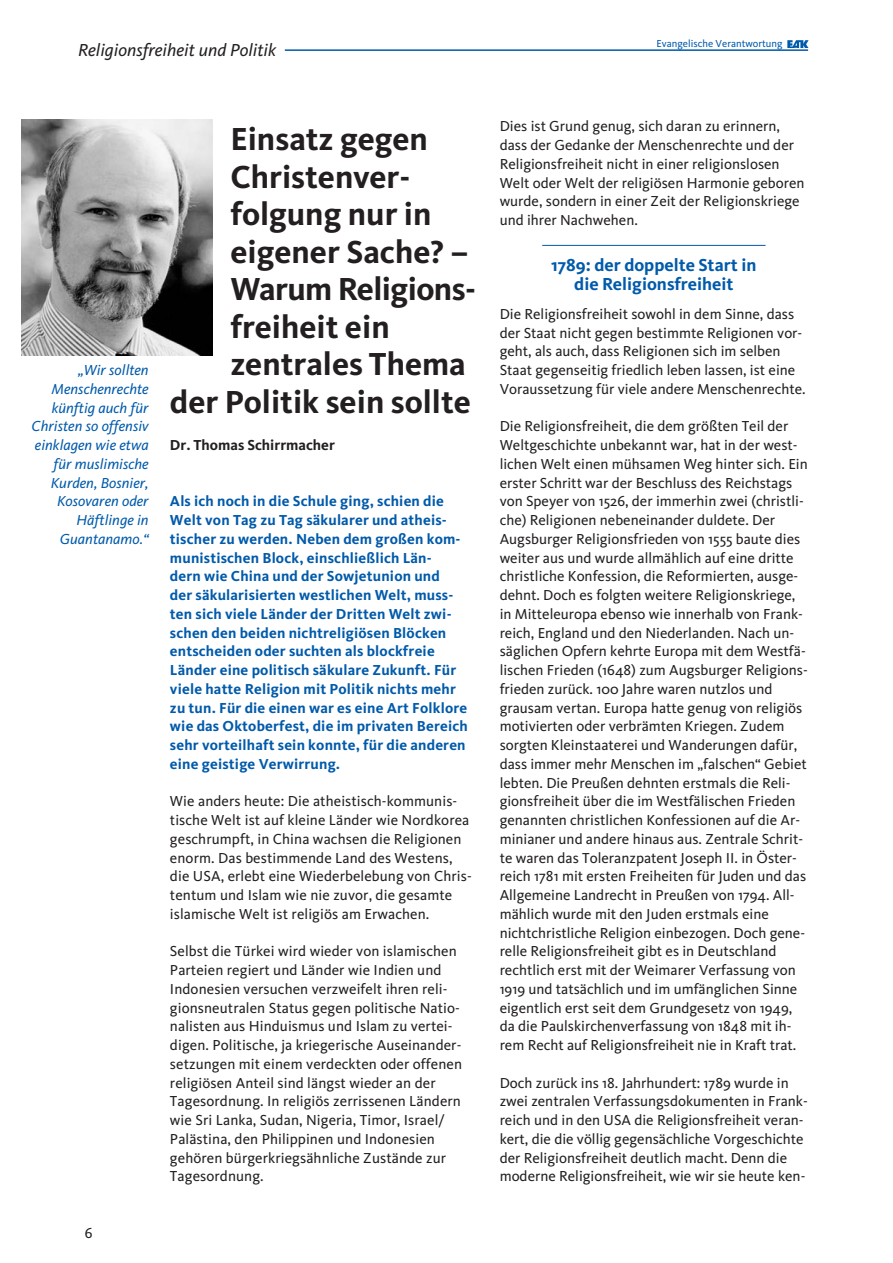
<style>
.page{position:relative;width:893px;height:1263px;background:#fff}
.page>*{position:absolute;margin:0;border:0;box-sizing:border-box;transform-origin:0 0}
.t1{font:700 33px "CDU Kievit";color:#231f20}
.t2{font:700 33px "CDU Kievit";letter-spacing:-.02em;color:#231f20}
.t3{font:700 18px/18.8px "CDU Kievit";color:#015aaa;text-align:center}
.t4{font:italic 18px "CDU Kievit";color:#231f20}
.t5{font:15px/18.8px "CDU Kievit";color:#231f20}
.t6{font:700 15px/18.8px "CDU Kievit";letter-spacing:.01em;color:#015aaa}
.t7{font:italic 15px/18.8px "CDU Kievit";color:#015aaa;text-align:right}
.t8{font:700 15px "CDU Kievit";color:#231f20}
.t9{font:10.5px "CDU Kievit";color:#015aaa}
</style>
<div class="page">
<hr style="left:285px;top:49px;width:523px;height:2px;background:#015aaa">
<img style="left:787px;top:40px;width:21px;height:7px">
<hr style="left:542px;top:245px;width:223px;height:1px;background:#015aaa">
<img style="left:21px;top:119px;width:191px;height:237px">
<p class="t4" style="left:78px;top:43px;width:200px">Religionsfreiheit und Politik</p>
<p class="t7" style="left:32px;top:362px;width:119px">„Wir sollten<br>Menschenrechte künftig auch für<br>Christen so offensiv einklagen wie etwa für muslimische<br>Kurden, Bosnier,<br>Kosovaren oder<br>Häftlinge in<br>Guantanamo.“</p>
<p class="t5" style="left:85px;top:1225px;width:9px">6</p>
<h1 class="t1" style="left:230px;top:126px;width:199px">Einsatz gegen</h1>
<h1 class="t1" style="left:230px;top:164px;width:181px">Christenver-</h1>
<h1 class="t1" style="left:230px;top:201px;width:203px">folgung nur in</h1>
<h1 class="t1" style="left:230px;top:239px;width:239px">eigener Sache? –</h1>
<h1 class="t2" style="left:230px;top:276px;width:247px">Warum Religions-</h1>
<h1 class="t1" style="left:230px;top:314px;width:161px">freiheit ein</h1>
<h1 class="t1" style="left:230px;top:351px;width:237px">zentrales Thema</h1>
<h1 class="t1" style="left:170px;top:389px;width:302px">der Politik sein sollte</h1>
<p class="t8" style="left:170px;top:439px;width:166px">Dr. Thomas Schirrmacher</p>
<p class="t6" style="left:170px;top:493px;width:299px">Als ich noch in die Schule ging, schien die Welt von Tag zu Tag säkularer und atheis&shy;tischer zu werden. Neben dem großen kom&shy;munistischen Block, einschließlich Län-<br>dern wie China und der Sowjetunion und<br>der säkularisierten westlichen Welt, muss&shy;ten sich viele Länder der Dritten Welt zwi&shy;schen den beiden nichtreligiösen Blöcken entscheiden oder suchten als blockfreie Länder eine politisch säkulare Zukunft. Für viele hatte Religion mit Politik nichts mehr zu tun. Für die einen war es eine Art Folklore wie das Oktoberfest, die im privaten Bereich sehr vorteilhaft sein konnte, für die anderen eine geistige Verwirrung.</p>
<p class="t5" style="left:170px;top:793px;width:303px">Wie anders heute: Die atheistisch-kommunis&shy;tische Welt ist auf kleine Länder wie Nordkorea geschrumpft, in China wachsen die Religionen enorm. Das bestimmende Land des Westens, die USA, erlebt eine Wiederbelebung von Chris&shy;tentum und Islam wie nie zuvor, die gesamte islamische Welt ist religiös am Erwachen.</p>
<p class="t5" style="left:170px;top:943px;width:293px">Selbst die Türkei wird wieder von islamischen Parteien regiert und Länder wie Indien und Indonesien versuchen verzweifelt ihren reli&shy;gionsneutralen Status gegen politische Natio&shy;nalisten aus Hinduismus und Islam zu vertei&shy;digen. Politische, ja kriegerische Auseinander&shy;setzungen mit einem verdeckten oder offenen religiösen Anteil sind längst wieder an der Tagesordnung. In religiös zerrissenen Ländern wie Sri Lanka, Sudan, Nigeria, Timor, Israel/ Palästina, den Philippinen und Indonesien gehören bürgerkriegsähnliche Zustände zur Tagesordnung.</p>
<p class="t9" style="left:656px;top:40px;width:127px">Evangelische Verantwortung</p>
<p class="t5" style="left:499px;top:118px;width:306px">Dies ist Grund genug, sich daran zu erinnern, dass der Gedanke der Menschenrechte und der Religionsfreiheit nicht in einer religionslosen Welt oder Welt der religiösen Harmonie geboren wurde, sondern in einer Zeit der Religionskriege und ihrer Nachwehen.</p>
<p class="t3" style="left:551px;top:257px;width:207px">1789: der doppelte Start in die Religionsfreiheit</p>
<p class="t5" style="left:499px;top:306px;width:307px">Die Religionsfreiheit sowohl in dem Sinne, dass der Staat nicht gegen bestimmte Religionen vor&shy;geht, als auch, dass Religionen sich im selben Staat gegenseitig friedlich leben lassen, ist eine Voraussetzung für viele andere Menschenrechte.</p>
<p class="t5" style="left:499px;top:418px;width:309px">Die Religionsfreiheit, die dem größten Teil der Weltgeschichte unbekannt war, hat in der west&shy;lichen Welt einen mühsamen Weg hinter sich. Ein erster Schritt war der Beschluss des Reichstags von Speyer von 1526, der immerhin zwei (christli&shy;che) Religionen nebeneinander duldete. Der Augsburger Religionsfrieden von 1555 baute dies weiter aus und wurde allmählich auf eine dritte christliche Konfession, die Reformierten, ausge&shy;dehnt. Doch es folgten weitere Religionskriege, in Mitteleuropa ebenso wie innerhalb von Frank&shy;reich, England und den Niederlanden. Nach un&shy;säglichen Opfern kehrte Europa mit dem Westfä&shy;lischen Frieden (1648) zum Augsburger Religions&shy;frieden zurück. 100 Jahre waren nutzlos und grausam vertan. Europa hatte genug von religiös motivierten oder verbrämten Kriegen. Zudem sorgten Kleinstaaterei und Wanderungen dafür, dass immer mehr Menschen im „falschen“ Gebiet lebten. Die Preußen dehnten erstmals die Reli&shy;gionsfreiheit über die im Westfälischen Frieden genannten christlichen Konfessionen auf die Ar&shy;minianer und andere hinaus aus. Zentrale Schrit&shy;te waren das Toleranzpatent Joseph II. in Öster&shy;reich 1781 mit ersten Freiheiten für Juden und das Allgemeine Landrecht in Preußen von 1794. All&shy;mählich wurde mit den Juden erstmals eine nichtchristliche Religion einbezogen. Doch gene&shy;relle Religionsfreiheit gibt es in Deutschland rechtlich erst mit der Weimarer Verfassung von 1919 und tatsächlich und im umfänglichen Sinne eigentlich erst seit dem Grundgesetz von 1949, da die Paulskirchenverfassung von 1848 mit ih&shy;rem Recht auf Religionsfreiheit nie in Kraft trat.</p>
<p class="t5" style="left:499px;top:1075px;width:309px">Doch zurück ins 18. Jahrhundert: 1789 wurde in zwei zentralen Verfassungsdokumenten in Frank&shy;reich und in den USA die Religionsfreiheit veran&shy;kert, die die völlig gegensächliche Vorgeschichte der Religionsfreiheit deutlich macht. Denn die moderne Religionsfreiheit, wie wir sie heute ken-</p>
</div>
